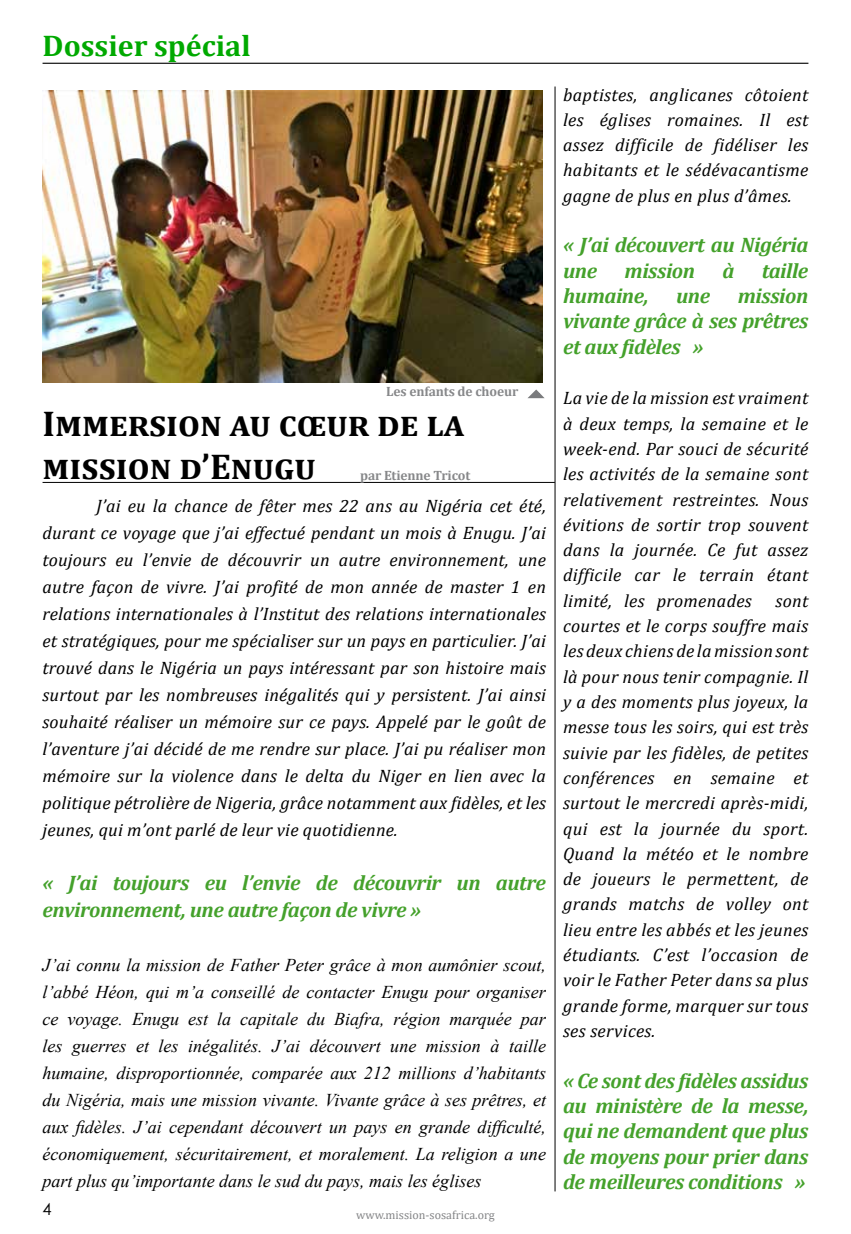
<style>
.page{position:relative;width:851px;height:1234px;background:#fff}
.page>*{position:absolute;margin:0;border:0;box-sizing:border-box;transform-origin:0 0}
.t1{font:700 36px/43.2px "Cambria";color:#000}
.t2{font:700 30px "Cambria";color:#00a900}
.t3{font:italic 700 21px/25.3px "Cambria";letter-spacing:-.02em;color:#44a12b}
.t4{font:italic 18px/25.3px "Cambria";letter-spacing:.02em;color:#000;text-align:justify}
.t5{font:italic 18px/27px "Times New Roman";color:#000;text-align:justify}
.t6{font:16.5px "Century Gothic";color:#000}
.t7{font:700 13.5px "Cambria";letter-spacing:-.01em;color:#87888a}
.t8{font:12px "Cambria";color:#848587}
</style>
<div class="page">
<img style="left:43px;top:90px;width:499px;height:293px">
<hr style="left:43px;top:63px;width:765px;height:1px;background:#000">
<hr style="left:43px;top:482px;width:511px;height:1px;background:#000">
<hr style="left:554px;top:86px;width:1px;height:1105px;background:#000">
<svg style="left:527px;top:389px;width:18px;height:10px"></svg>
<h2 class="t2" style="left:43px;top:24px;width:209px">Dossier spécial</h2>
<p class="t7" style="left:386px;top:382px;width:133px">Les enfants de choeur</p>
<h1 class="t1" style="left:43px;top:400px;width:423px">Immersion au cœur de la mission d’Enugu</h1>
<p class="t7" style="left:360px;top:465px;width:112px">par Etienne Tricot</p>
<p class="t4" style="left:43px;top:491px;width:505px;line-height:27px;text-indent:54px">J’ai eu la chance de fêter mes 22 ans au Nigéria cet été, durant ce voyage que j’ai effectué pendant un mois à Enugu. J’ai toujours eu l’envie de découvrir un autre environnement, une autre façon de vivre. J’ai profité de mon année de master 1 en relations internationales à l’Institut des relations internationales et stratégiques, pour me spécialiser sur un pays en particulier. J’ai trouvé dans le Nigéria un pays intéressant par son histoire mais surtout par les nombreuses inégalités qui y persistent. J’ai ainsi souhaité réaliser un mémoire sur ce pays. Appelé par le goût de l’aventure j’ai décidé de me rendre sur place. J’ai pu réaliser mon mémoire sur la violence dans le delta du Niger en lien avec la politique pétrolière de Nigeria, grâce notamment aux fidèles, et les jeunes, qui m’ont parlé de leur vie quotidienne.</p>
<p class="t3" style="left:43px;top:868px;width:505px;line-height:27px">« J’ai toujours eu l’envie de découvrir un autre environnement, une autre façon de vivre »</p>
<p class="t5" style="left:43px;top:951px;width:505px">J’ai connu la mission de Father Peter grâce à mon aumônier scout, l’abbé Héon, qui m’a conseillé de contacter Enugu pour organiser ce voyage. Enugu est la capitale du Biafra, région marquée par les guerres et les inégalités. J’ai découvert une mission à taille humaine, disproportionnée, comparée aux 212 millions d’habitants du Nigéria, mais une mission vivante. Vivante grâce à ses prêtres, et aux fidèles. J’ai cependant découvert un pays en grande difficulté, économiquement, sécuritairement, et moralement. La religion a une part plus qu’importante dans le sud du pays, mais les églises</p>
<p class="t6" style="left:43px;top:1197px;width:11px">4</p>
<p class="t8" style="left:356px;top:1207px;width:140px">www.mission-sosafrica.org</p>
<p class="t4" style="left:563px;top:81px;width:247px">baptistes, anglicanes côtoient les églises romaines. Il est assez difficile de fidéliser les habitants et le sédévacantisme gagne de plus en plus d’âmes.</p>
<p class="t3" style="left:563px;top:232px;width:247px">« J’ai découvert au Nigéria une</p>
<p class="t3" style="left:624px;top:257px;width:72px">mission</p>
<p class="t3" style="left:722px;top:257px;width:13px">à</p>
<p class="t3" style="left:761px;top:257px;width:48px">taille</p>
<p class="t3" style="left:563px;top:282px;width:87px">humaine,</p>
<p class="t3" style="left:676px;top:282px;width:36px">une</p>
<p class="t3" style="left:563px;top:282px;width:247px;text-align:justify;text-indent:175px">mission vivante grâce à ses prêtres et aux fidèles »</p>
<p class="t4" style="left:563px;top:384px;width:247px">La vie de la mission est vraiment à deux temps, la semaine et le week-end. Par souci de sécurité les activités de la semaine sont relativement restreintes. Nous évitions de sortir trop souvent dans la journée. Ce fut assez difficile car le terrain étant limité, les promenades</p>
<p class="t4" style="left:563px;top:587px;width:247px;text-indent:212px">sont courtes et le corps souffre mais les deux chiens de la mission sont là pour nous tenir compagnie. Il y a des moments plus joyeux, la messe tous les soirs, qui est très suivie par les fidèles, de petites conférences en semaine et surtout le mercredi après-midi, qui est la journée du sport.<br>Quand la météo et le nombre de joueurs le permettent, de grands matchs de volley ont lieu entre les abbés et les jeunes étudiants. C’est l’occasion de voir le Father Peter dans sa plus grande forme, marquer sur tous ses services.</p>
<p class="t3" style="left:563px;top:1066px;width:247px;text-align:justify">« Ce sont des fidèles assidus au ministère de la messe, qui ne demandent que plus de moyens pour prier dans de meilleures conditions »</p>
</div>
